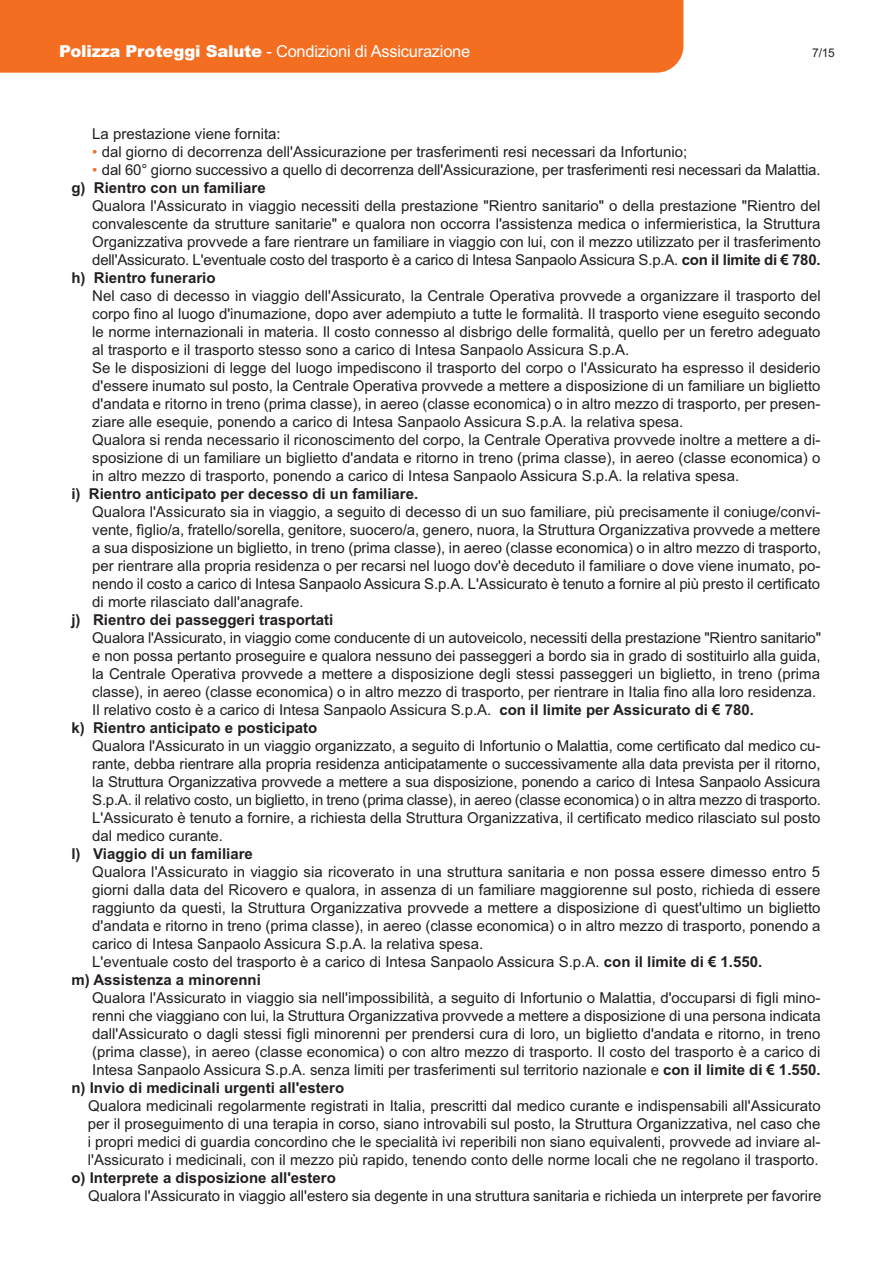
<style>
.page{position:relative;width:893px;height:1263px;background:#fff}
.page>*{position:absolute;margin:0;border:0;box-sizing:border-box;transform-origin:0 0}
.t1{font:16.5px "Arial";letter-spacing:-.015em;color:#fff}
.t2{font:15px/18px "Arial";color:#231f20;text-align:justify}
.t3{font:700 15px "Arial";color:#231f20}
.t4{font:12px "Arial";color:#231f20}
.s1{font-weight:900}
.s2{color:#f36e21}
.s3{font-weight:700}
</style>
<div class="page">
<div style="left:0;top:0;width:683px;height:73px;background:#f36e21"></div>
<p class="t1" style="left:59px;top:46px;width:413px"><span class="s1">Polizza Proteggi Salute</span> - Condizioni di Assicurazione</p>
<p class="t4" style="left:812px;top:48px;width:24px">7/15</p>
<p class="t2" style="left:92px;top:126px;width:190px">La prestazione viene fornita:</p>
<p class="t2" style="left:92px;top:144px;width:597px"><span class="s2">•</span> dal giorno di decorrenza dell'Assicurazione per trasferimenti resi necessari da Infortunio;</p>
<p class="t2" style="left:71px;top:162px;width:751px;text-indent:21px"><span class="s2">•</span> dal 60° giorno successivo a quello di decorrenza dell'Assicurazione, per trasferimenti resi necessari da Malattia. <span class="s3">g) Rientro con un familiare</span></p>
<p class="t2" style="left:92px;top:198px;width:730px">Qualora l'Assicurato in viaggio necessiti della prestazione "Rientro sanitario" o della prestazione "Rientro del</p>
<p class="t2" style="left:92px;top:216px;width:730px">convalescente da strutture sanitarie" e qualora non occorra l'assistenza medica o infermieristica, la Struttura</p>
<p class="t2" style="left:92px;top:234px;width:730px">Organizzativa provvede a fare rientrare un familiare in viaggio con lui, con il mezzo utilizzato per il trasferimento</p>
<p class="t2" style="left:92px;top:252px;width:730px">dell'Assicurato. L'eventuale costo del trasporto è a carico di Intesa Sanpaolo Assicura S.p.A. <span class="s3">con il limite di € 780.</span></p>
<p class="t3" style="left:71px;top:272px;width:146px">h) Rientro funerario</p>
<p class="t2" style="left:92px;top:288px;width:730px;text-align:left">Nel caso di decesso in viaggio dell'Assicurato, la Centrale Operativa provvede a organizzare il trasporto del corpo fino al luogo d'inumazione, dopo aver adempiuto a tutte le formalità. Il trasporto viene eseguito secondo le norme internazionali in materia. Il costo connesso al disbrigo delle formalità, quello per un feretro adeguato al trasporto e il trasporto stesso sono a carico di Intesa Sanpaolo Assicura S.p.A.<br>Se le disposizioni di legge del luogo impediscono il trasporto del corpo o l'Assicurato ha espresso il desiderio d'essere inumato sul posto, la Centrale Operativa provvede a mettere a disposizione di un familiare un biglietto d'andata e ritorno in treno (prima classe), in aereo (classe economica) o in altro mezzo di trasporto, per presen&shy;ziare alle esequie, ponendo a carico di Intesa Sanpaolo Assicura S.p.A. la relativa spesa.<br>Qualora si renda necessario il riconoscimento del corpo, la Centrale Operativa provvede inoltre a mettere a di&shy;sposizione di un familiare un biglietto d'andata e ritorno in treno (prima classe), in aereo (classe economica) o in altro mezzo di trasporto, ponendo a carico di Intesa Sanpaolo Assicura S.p.A. la relativa spesa.</p>
<p class="t3" style="left:71px;top:488px;width:348px">i) Rientro anticipato per decesso di un familiare.</p>
<p class="t2" style="left:92px;top:504px;width:731px">Qualora l'Assicurato sia in viaggio, a seguito di decesso di un suo familiare, più precisamente il coniuge/convi&shy;vente, fìglio/a, fratello/sorella, genitore, suocero/a, genero, nuora, la Struttura Organizzativa provvede a mettere a sua disposizione un biglietto, in treno (prima classe), in aereo (classe economica) o in altro mezzo di trasporto, per rientrare alla propria residenza o per recarsi nel luogo dov'è deceduto il familiare o dove viene inumato, po&shy;nendo il costo a carico di Intesa Sanpaolo Assicura S.p.A. L'Assicurato è tenuto a fornire al più presto il certificato di morte rilasciato dall'anagrafe.</p>
<p class="t3" style="left:71px;top:614px;width:263px">j) Rientro dei passeggeri trasportati</p>
<p class="t2" style="left:92px;top:630px;width:730px">Qualora l'Assicurato, in viaggio come conducente di un autoveicolo, necessiti della prestazione "Rientro sanitario"</p>
<p class="t2" style="left:92px;top:648px;width:730px">e non possa pertanto proseguire e qualora nessuno dei passeggeri a bordo sia in grado di sostituirlo alla guida,</p>
<p class="t2" style="left:92px;top:666px;width:729px">la Centrale Operativa provvede a mettere a disposizione degli stessi passeggeri un biglietto, in treno (prima</p>
<p class="t2" style="left:92px;top:684px;width:726px">classe), in aereo (classe economica) o in altro mezzo di trasporto, per rientrare in Italia fino alla loro residenza.</p>
<p class="t2" style="left:92px;top:702px;width:663px">Il relativo costo è a carico di Intesa Sanpaolo Assicura S.p.A. <span class="s3">con il limite per Assicurato di € 780.</span></p>
<p class="t3" style="left:71px;top:722px;width:247px">k) Rientro anticipato e posticipato</p>
<p class="t2" style="left:92px;top:738px;width:730px">Qualora l'Assicurato in un viaggio organizzato, a seguito di Infortunio o Malattia, come certificato dal medico cu&shy;rante, debba rientrare alla propria residenza anticipatamente o successivamente alla data prevista per il ritorno, la Struttura Organizzativa provvede a mettere a sua disposizione, ponendo a carico di Intesa Sanpaolo Assicura S.p.A. il relativo costo, un biglietto, in treno (prima classe), in aereo (classe economica) o in altra mezzo di trasporto.<br>L'Assicurato è tenuto a fornire, a richiesta della Struttura Organizzativa, il certificato medico rilasciato sul posto dal medico curante.</p>
<p class="t3" style="left:71px;top:848px;width:183px">l) Viaggio di un familiare</p>
<p class="t2" style="left:92px;top:864px;width:729px">Qualora l'Assicurato in viaggio sia ricoverato in una struttura sanitaria e non possa essere dimesso entro 5</p>
<p class="t2" style="left:92px;top:882px;width:730px">giorni dalla data del Ricovero e qualora, in assenza di un familiare maggiorenne sul posto, richieda di essere</p>
<p class="t2" style="left:92px;top:900px;width:730px">raggiunto da questi, la Struttura Organizzativa provvede a mettere a disposizione dì quest'ultimo un biglietto</p>
<p class="t2" style="left:92px;top:918px;width:730px">d'andata e ritorno in treno (prima classe), in aereo (classe economica) o in altro mezzo di trasporto, ponendo a</p>
<p class="t2" style="left:92px;top:936px;width:393px">carico di Intesa Sanpaolo Assicura S.p.A. la relativa spesa.</p>
<p class="t2" style="left:92px;top:954px;width:671px">L'eventuale costo del trasporto è a carico di Intesa Sanpaolo Assicura S.p.A. <span class="s3">con il limite di € 1.550.</span></p>
<p class="t3" style="left:71px;top:974px;width:191px">m) Assistenza a minorenni</p>
<p class="t2" style="left:92px;top:990px;width:730px">Qualora l'Assicurato in viaggio sia nell'impossibilità, a seguito di Infortunio o Malattia, d'occuparsi di figli mino-</p>
<p class="t2" style="left:92px;top:1008px;width:730px">renni che viaggiano con lui, la Struttura Organizzativa provvede a mettere a disposizione di una persona indicata</p>
<p class="t2" style="left:92px;top:1026px;width:730px">dall'Assicurato o dagli stessi figli minorenni per prendersi cura di loro, un biglietto d'andata e ritorno, in treno</p>
<p class="t2" style="left:92px;top:1044px;width:730px">(prima classe), in aereo (classe economica) o con altro mezzo di trasporto. Il costo del trasporto è a carico di</p>
<p class="t2" style="left:92px;top:1062px;width:730px">Intesa Sanpaolo Assicura S.p.A. senza limiti per trasferimenti sul territorio nazionale e <span class="s3">con il limite di € 1.550.</span></p>
<p class="t3" style="left:71px;top:1082px;width:274px">n) Invio di medicinali urgenti all'estero</p>
<p class="t2" style="left:88px;top:1098px;width:734px">Qualora medicinali regolarmente registrati in Italia, prescritti dal medico curante e indispensabili all'Assicurato per il proseguimento di una terapia in corso, siano introvabili sul posto, la Struttura Organizzativa, nel caso che i propri medici di guardia concordino che le specialità ivi reperibili non siano equivalenti, provvede ad inviare al&shy;l'Assicurato i medicinali, con il mezzo più rapido, tenendo conto delle norme locali che ne regolano il trasporto.</p>
<p class="t3" style="left:71px;top:1172px;width:266px">o) Interprete a disposizione all'estero</p>
<p class="t2" style="left:88px;top:1188px;width:735px">Qualora l'Assicurato in viaggio all'estero sia degente in una struttura sanitaria e richieda un interprete per favorire</p>
</div>
